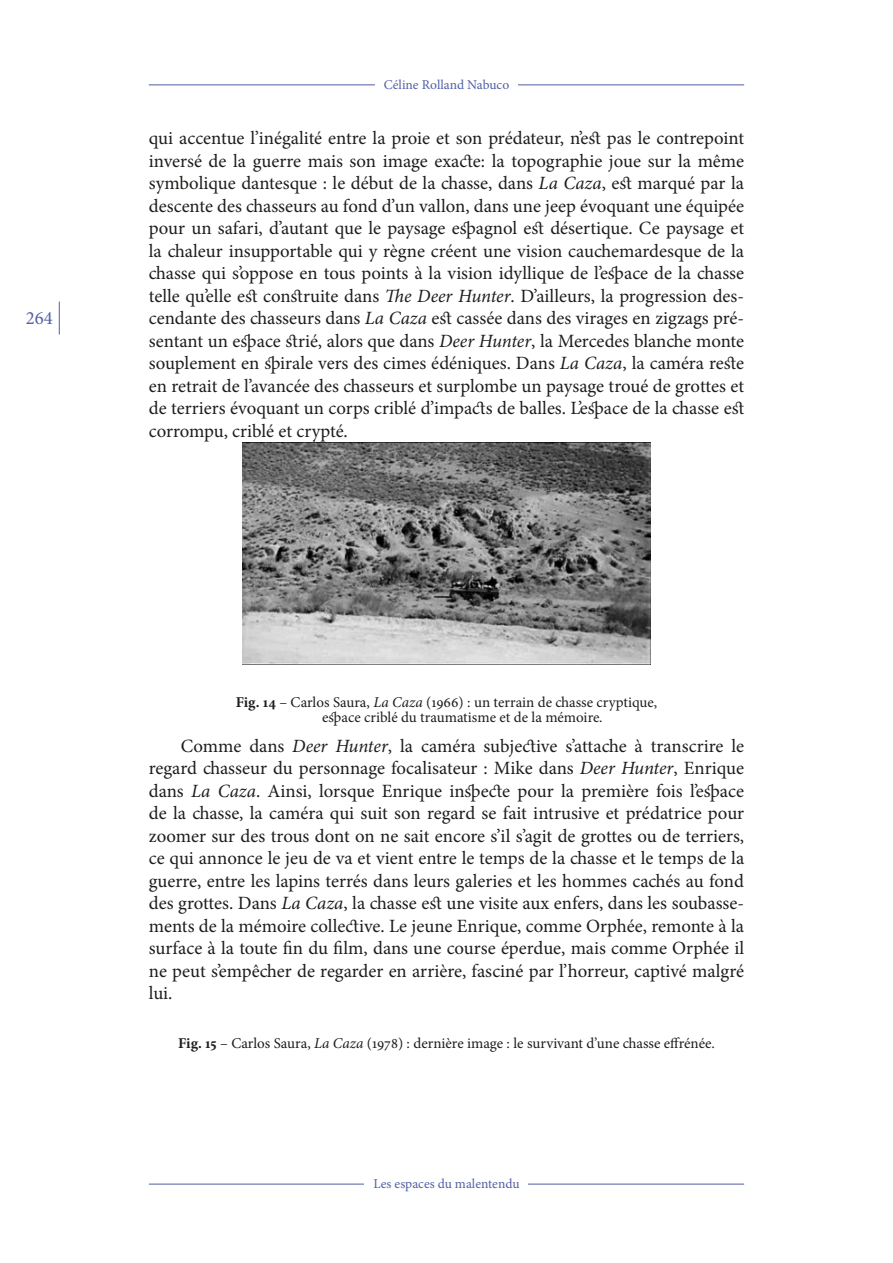
<style>
.page{position:relative;width:893px;height:1263px;background:#fff}
.page>*{position:absolute;margin:0;border:0;box-sizing:border-box;transform-origin:0 0}
.SEP_Normal{font:18.75px/22.5px "Minion Pro";color:#1d1d1b;text-align:justify}
.t1{font:18.75px "Minion Pro";color:#525fa4}
.SEP_Notes{font:15px/15px "Minion Pro";color:#1d1d1b}
.t2{font:13.5px "Minion Pro";color:#525fa4}
.s1{font-style:italic}
.s2{font-weight:700}
</style>
<div class="page">
<hr style="left:149px;top:85px;width:595px;height:1px;background:#525fa4">
<div style="left:375px;top:70px;width:143px;height:31px;background:#fff"></div>
<hr style="left:149px;top:1184px;width:595px;height:1px;background:#525fa4">
<div style="left:365px;top:1169px;width:163px;height:31px;background:#fff"></div>
<hr style="left:59px;top:302px;width:1px;height:33px;background:#525fa4">
<img style="left:243px;top:443px;width:407px;height:221px">
<p class="t1" style="left:26px;top:305px;width:28px">264</p>
<p class="t2" style="left:384px;top:75px;width:127px">Céline Rolland Nabuco</p>
<p class="SEP_Normal" style="left:149px;top:127px;width:597px">qui accentue l’inégalité entre la proie et son prédateur, n’est pas le contrepoint inversé de la guerre mais son image exacte: la topographie joue sur la même symbolique dantesque : le début de la chasse, dans <span class="s1">La Caza</span>, est marqué par la descente des chasseurs au fond d’un vallon, dans une jeep évoquant une équipée pour un safari, d’autant que le paysage espagnol est désertique. Ce paysage et la chaleur insupportable qui y règne créent une vision cauchemardesque de la chasse qui s’oppose en tous points à la vision idyllique de l’espace de la chasse telle qu’elle est construite dans <span class="s1">The Deer Hunter</span>. D’ailleurs, la progression des&shy;cendante des chasseurs dans <span class="s1">La Caza</span> est cassée dans des virages en zigzags pré&shy;sentant un espace strié, alors que dans <span class="s1">Deer Hunter</span>, la Mercedes blanche monte souplement en spirale vers des cimes édéniques. Dans <span class="s1">La Caza</span>, la caméra reste en retrait de l’avancée des chasseurs et surplombe un paysage troué de grottes et de terriers évoquant un corps criblé d’impacts de balles. L’espace de la chasse est corrompu, criblé et crypté.</p>
<p class="SEP_Notes" style="left:322px;top:694px;width:337px;text-indent:-86px"><span class="s2">Fig. 14</span> – Carlos Saura, <span class="s1">La Caza</span> (1966) : un terrain de chasse cryptique, espace criblé du traumatisme et de la mémoire.</p>
<p class="SEP_Normal" style="left:149px;top:734px;width:597px;text-indent:32px">Comme dans <span class="s1">Deer Hunter</span>, la caméra subjective s’attache à transcrire le regard chasseur du personnage focalisateur : Mike dans <span class="s1">Deer Hunter</span>, Enrique dans <span class="s1">La Caza</span>. Ainsi, lorsque Enrique inspecte pour la première fois l’espace de la chasse, la caméra qui suit son regard se fait intrusive et prédatrice pour zoomer sur des trous dont on ne sait encore s’il s’agit de grottes ou de terriers, ce qui annonce le jeu de va et vient entre le temps de la chasse et le temps de la guerre, entre les lapins terrés dans leurs galeries et les hommes cachés au fond des grottes. Dans <span class="s1">La Caza</span>, la chasse est une visite aux enfers, dans les soubasse&shy;ments de la mémoire collective. Le jeune Enrique, comme Orphée, remonte à la surface à la toute fin du film, dans une course éperdue, mais comme Orphée il ne peut s’empêcher de regarder en arrière, fasciné par l’horreur, captivé malgré lui.</p>
<p class="SEP_Notes" style="left:178px;top:1035px;width:538px"><span class="s2">Fig. 15</span> – Carlos Saura, <span class="s1">La Caza</span> (1978) : dernière image : le survivant d’une chasse effrénée.</p>
<p class="t2" style="left:373px;top:1174px;width:148px">Les espaces du malentendu</p>
</div>
